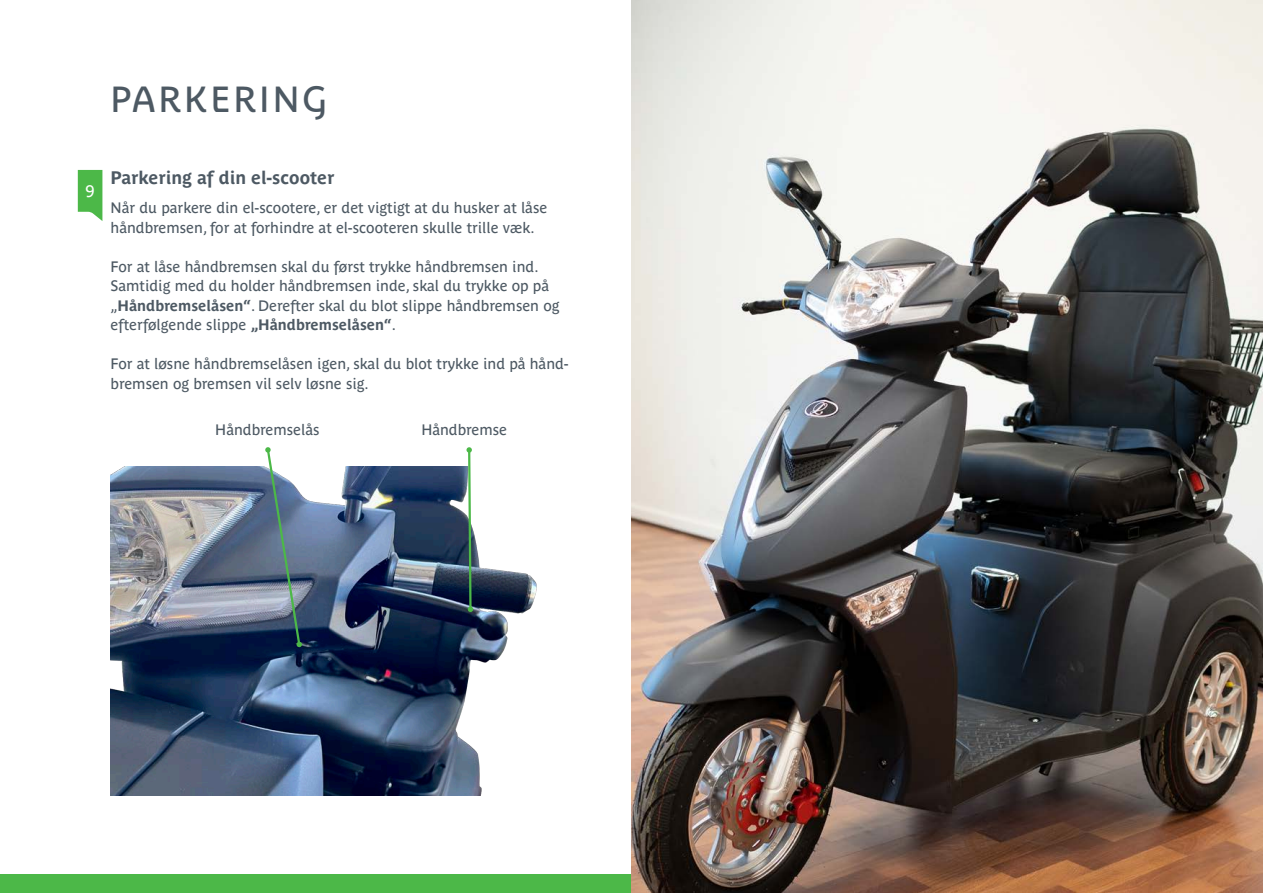
<style>
.page{position:relative;width:1263px;height:893px;background:#fff}
.page>*{position:absolute;margin:0;border:0;box-sizing:border-box;transform-origin:0 0}
.Overskrift{font:36px "Parisine Plus Std";letter-spacing:.08em;color:#4d5963}
.Mellmerub{font:700 18px "Parisine Plus Std";color:#4d5963}
.Mellmerub_2l{font:16.5px "Parisine Plus Std";color:#fff}
.Brød{font:15px/19.5px "Parisine Plus Std";color:#4d5963}
.Info{font:15px "Parisine Plus Std";color:#4d5963}
.s1{font-weight:700}
</style>
<div class="page">
<div style="left:0;top:874px;width:1263px;height:19px;background:#4cb848"></div>
<img style="left:631px;top:0;width:632px;height:893px">
<svg style="left:78px;top:170px;width:24px;height:51px"></svg>
<img style="left:111px;top:467px;width:426px;height:328px">
<svg style="left:265px;top:447px;width:37px;height:200px;background:#728797"></svg>
<svg style="left:466px;top:447px;width:7px;height:165px"></svg>
<p class="Overskrift" style="left:111px;top:78px;width:218px">PARKERING</p>
<p class="Mellmerub_2l" style="left:85px;top:182px;width:11px">9</p>
<p class="Mellmerub" style="left:111px;top:168px;width:226px">Parkering af din el-scooter</p>
<p class="Brød" style="left:111px;top:198px;width:438px">Når du parkere din el-scootere, er det vigtigt at du husker at låse håndbremsen, for at forhindre at el-scooteren skulle trille væk.</p>
<p class="Brød" style="left:111px;top:257px;width:450px">For at låse håndbremsen skal du først trykke håndbremsen ind.<br>Samtidig med du holder håndbremsen inde, skal du trykke op på „<span class="s1">Håndbremselåsen“</span>. Derefter skal du blot slippe håndbremsen og efterfølgende slippe <span class="s1">„Håndbremselåsen“</span>.</p>
<p class="Brød" style="left:111px;top:354px;width:459px">For at løsne håndbremselåsen igen, skal du blot trykke ind på hånd&shy;bremsen og bremsen vil selv løsne sig.</p>
<p class="Info" style="left:215px;top:421px;width:106px">Håndbremselås</p>
<p class="Info" style="left:421px;top:421px;width:87px">Håndbremse</p>
</div>
